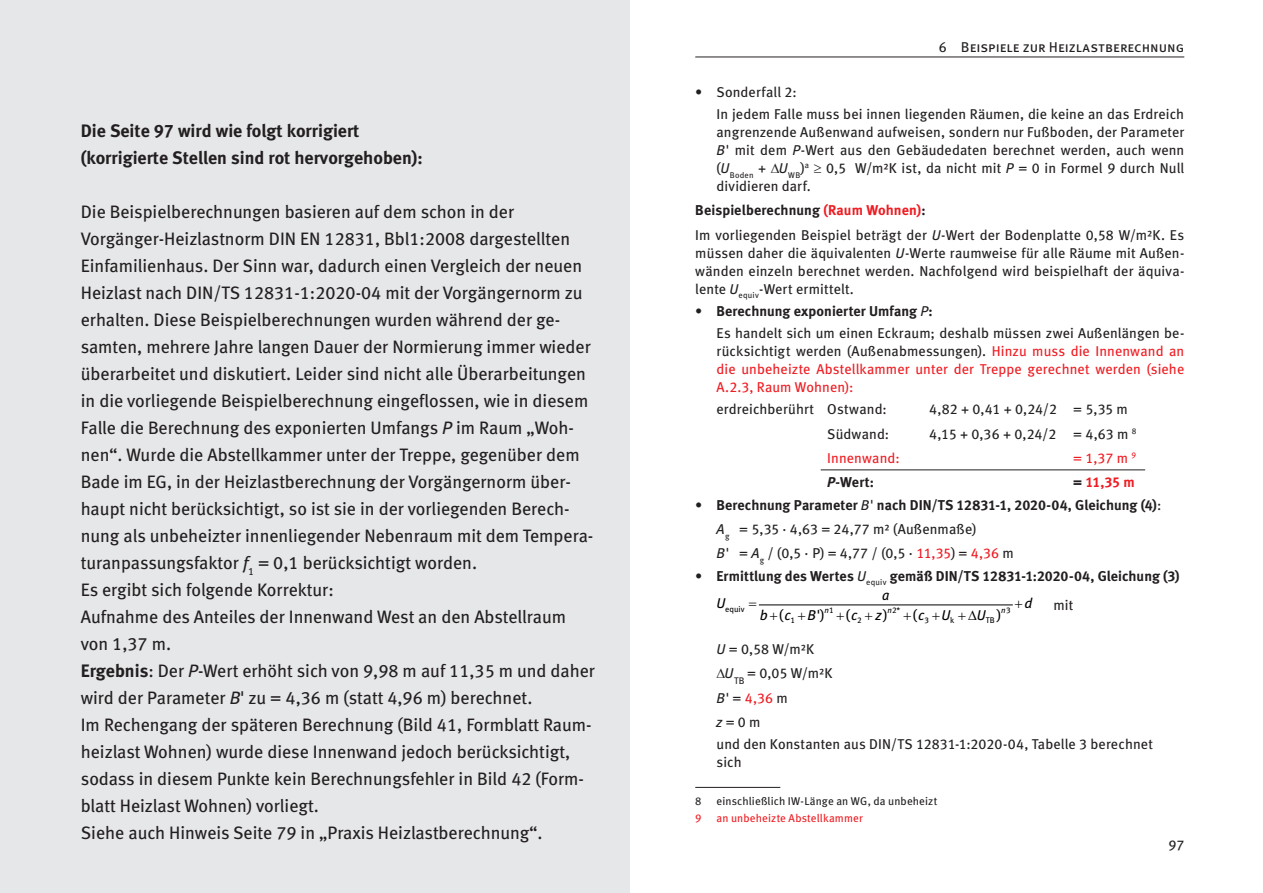
<style>
.page{position:relative;width:1263px;height:893px;background:#fff}
.page>*{position:absolute;margin:0;border:0;box-sizing:border-box;transform-origin:0 0}
.t1{font:18px/27px "Meta Book LF";color:#231f20}
.t2{font:18px/27px "Meta Bold LF";color:#231f20}
.t3{font:14.25px/18px "Meta Book LF";letter-spacing:.005em;color:#231f20}
.t4{font:14.25px/18px "Meta Book LF";letter-spacing:.005em;color:#ee1d23;text-align:justify}
.t5{font:14.25px "Meta Bold LF";letter-spacing:.005em;color:#231f20}
.t6{font:14.25px "Meta Book LF Caps";color:#231f20}
.t7{font:italic 14.25px "Meta Book LF";color:#000001}
.t8{font:14.25px "Meta Bold LF";color:#ee1d23}
.t9{font:14.25px "Meta Book LF";color:#000001}
.t10{font:11.25px "Meta Book LF";letter-spacing:.01em;color:#231f20}
.t11{font:11.25px "Meta Book LF";letter-spacing:.01em;color:#ee1d23}
.t12{font:8.25px "Meta Book LF";color:#000001}
.t13{font:italic 8.25px "Meta Book LF";color:#000001}
.s1{font-style:italic}
.s2{font-family:"Meta Bold LF"}
.s3{color:#ee1d23}
.s4{font-family:"Meta Book LF"}
.s5{font-family:"Meta Book LF";font-style:italic}
.s6{color:#231f20}
.s7{font-style:normal}
.s8{font-style:italic;color:#231f20}
</style>
<div class="page">
<hr style="left:695px;top:57px;width:489px;height:1px;background:#231f20">
<hr style="left:759px;top:605px;width:253px;height:1px;background:#000001">
<hr style="left:695px;top:787px;width:85px;height:1px;background:#231f20">
<div style="left:0;top:0;width:629px;height:893px;background:#e6e7e9"></div>
<hr style="left:821px;top:469px;width:324px;height:1px;background:#231f20">
<p class="t2" style="left:81px;top:117px;width:343px">Die Seite 97 wird wie folgt korrigiert (korrigierte Stellen sind rot hervorgehoben):</p>
<p class="t1" style="left:81px;top:198px;width:516px">Die Beispielberechnungen basieren auf dem schon in der Vorgänger-Heizlastnorm DIN EN 12831, Bbl1:2008 dargestellten Einfamilienhaus. Der Sinn war, dadurch einen Vergleich der neuen Heizlast nach DIN/TS 12831-1:2020-04 mit der Vorgängernorm zu erhalten. Diese Beispielberechnungen wurden während der ge&shy;samten, mehrere Jahre langen Dauer der Normierung immer wieder überarbeitet und diskutiert. Leider sind nicht alle Überarbeitungen in die vorliegende Beispielberechnung eingeflossen, wie in diesem Falle die Berechnung des exponierten Umfangs <span class="s1">P</span> im Raum „Woh&shy;nen“. Wurde die Abstellkammer unter der Treppe, gegenüber dem Bade im EG, in der Heizlastberechnung der Vorgängernorm über&shy;haupt nicht berücksichtigt, so ist sie in der vorliegenden Berech&shy;nung als unbeheizter innenliegender Nebenraum mit dem Tempera&shy;turanpassungsfaktor <span class="s1">f</span><sub>1</sub> = 0,1 berücksichtigt worden.<br>Es ergibt sich folgende Korrektur:<br>Aufnahme des Anteiles der Innenwand West an den Abstellraum von 1,37 m.<br><span class="s2">Ergebnis</span>: Der <span class="s1">P</span>-Wert erhöht sich von 9,98 m auf 11,35 m und daher wird der Parameter <span class="s1">B</span>' zu = 4,36 m (statt 4,96 m) berechnet.<br>Im Rechengang der späteren Berechnung (Bild 41, Formblatt Raum&shy;heizlast Wohnen) wurde diese Innenwand jedoch berücksichtigt, sodass in diesem Punkte kein Berechnungsfehler in Bild 42 (Form&shy;blatt Heizlast Wohnen) vorliegt.<br>Siehe auch Hinweis Seite 79 in „Praxis Heizlastberechnung“.</p>
<p class="t6" style="left:939px;top:39px;width:247px">6 Beispiele zur Heizlastberechnung</p>
<p class="t3" style="left:716px;top:80px;width:469px;line-height:22.2px;text-indent:-21px">• Sonderfall 2:<br>In jedem Falle muss bei innen liegenden Räumen, die keine an das Erdreich</p>
<p class="t3" style="left:716px;top:122px;width:469px;text-align:justify">angrenzende Außenwand aufweisen, sondern nur Fußboden, der Parameter <span class="s1">B</span>' mit dem <span class="s1">P</span>-Wert aus den Gebäudedaten berechnet werden, auch wenn (<span class="s1">U</span><sub>Boden</sub> + <span class="s1">U</span><sub>WB</sub>)<sup>a</sup> ≥ 0,5 W/m²K ist, da nicht mit <span class="s1">P</span> = 0 in Formel 9 durch Null dividieren darf.</p>
<p class="t5" style="left:695px;top:202px;width:232px">Beispielberechnung <span class="s3">(Raum Wohnen)</span>:</p>
<p class="t3" style="left:695px;top:225px;width:490px;text-align:justify">Im vorliegenden Beispiel beträgt der <span class="s1">U</span>-Wert der Bodenplatte 0,58 W/m²K. Es müssen daher die äquivalenten <span class="s1">U</span>-Werte raumweise für alle Räume mit Außen&shy;wänden einzeln berechnet werden. Nachfolgend wird beispielhaft der äquiva&shy;lente <span class="s1">U</span><sub>equiv</sub>-Wert ermittelt.</p>
<p class="t5" style="left:695px;top:302px;width:239px"><span class="s4">•</span> Berechnung exponierter Umfang <span class="s5">P</span>:</p>
<p class="t4" style="left:716px;top:324px;width:469px"><span class="s6">Es handelt sich um einen Eckraum; deshalb müssen zwei Außenlängen be&shy;rücksichtigt werden (Außenabmessungen).</span> Hinzu muss die Innenwand an die unbeheizte Abstellkammer unter der Treppe gerechnet werden (siehe A.2.3, Raum Wohnen):</p>
<p class="t3" style="left:716px;top:400px;width:172px">erdreichberührt Ostwand:</p>
<p class="t3" style="left:929px;top:400px;width:200px">4,82 + 0,41 + 0,24/2 = 5,35 m</p>
<p class="t3" style="left:827px;top:424px;width:63px">Südwand:</p>
<p class="t3" style="left:929px;top:424px;width:209px">4,15 + 0,36 + 0,24/2 = 4,63 m <sup>8</sup></p>
<p class="t4" style="left:827px;top:449px;width:74px">Innenwand:</p>
<p class="t4" style="left:1073px;top:449px;width:64px">= 1,37 m <sup>9</sup></p>
<p class="t5" style="left:827px;top:474px;width:48px"><span class="s1">P</span>-Wert:</p>
<p class="t8" style="left:1073px;top:474px;width:72px"><span class="s6">=</span> 11,35 m<sup>10</sup></p>
<p class="t5" style="left:695px;top:496px;width:467px"><span class="s4">•</span> Berechnung Parameter <span class="s5">B</span><span class="s4">'</span> nach DIN/TS 12831-1, 2020-04, Gleichung (4)<span class="s4">:</span></p>
<p class="t3" style="left:716px;top:517px;width:299px;line-height:24.5px"><span class="s1">A</span><sub>g</sub> = 5,35 ⋅ 4,63 = 24,77 m² (Außenmaße)<br><span class="s1">B</span>' = <span class="s1">A</span><sub>g</sub> / (0,5 ⋅ P) = 4,77 / (0,5 ⋅ <span class="s3">11,35</span>) = <span class="s3">4,36</span> m</p>
<p class="t5" style="left:695px;top:567px;width:486px"><span class="s4">•</span> Ermittlung des Wertes <span class="s5">U</span><sub>equiv</sub> gemäß DIN/TS 12831-1:2020-04, Gleichung (3)</p>
<p class="t12" style="left:725px;top:604px;width:21px">equiv</p>
<p class="t13" style="left:824px;top:605px;width:11px">n<span class="s7">1</span></p>
<p class="t12" style="left:887px;top:605px;width:14px"><span class="s1">n</span>2*</p>
<p class="t13" style="left:1001px;top:605px;width:11px">n<span class="s7">3</span></p>
<p class="t12" style="left:790px;top:615px;width:6px">1</p>
<p class="t12" style="left:857px;top:615px;width:6px">2</p>
<p class="t12" style="left:924px;top:615px;width:6px">3</p>
<p class="t12" style="left:950px;top:615px;width:6px">k</p>
<p class="t12" style="left:986px;top:615px;width:10px">TB</p>
<p class="t7" style="left:882px;top:586px;width:9px">a</p>
<p class="t7" style="left:716px;top:594px;width:10px">U</p>
<p class="t7" style="left:1024px;top:594px;width:9px">d</p>
<p class="t7" style="left:977px;top:606px;width:10px">U</p>
<p class="t3" style="left:1053px;top:596px;width:21px">mit</p>
<p class="t7" style="left:760px;top:606px;width:66px">b c B<span class="s7">')</span></p>
<p class="t9" style="left:846px;top:606px;width:13px">(<span class="s1">c</span></p>
<p class="t7" style="left:876px;top:606px;width:13px">z<span class="s7">)</span></p>
<p class="t7" style="left:913px;top:606px;width:39px"><span class="s7">(</span>c U</p>
<p class="t9" style="left:997px;top:606px;width:6px">)</p>
<p class="t9" style="left:779px;top:606px;width:6px">(</p>
<p class="t3" style="left:716px;top:640px;width:99px"><span class="s1">U</span> = 0,58 W/m²K</p>
<p class="t3" style="left:724px;top:664px;width:110px"><span class="s1">U</span><sub>TB</sub> = 0,05 W/m²K</p>
<p class="t4" style="left:716px;top:688px;width:73px"><span class="s8">B</span><span class="s6">' =</span> 4,36 <span class="s6">m</span></p>
<p class="t3" style="left:716px;top:713px;width:46px"><span class="s1">z</span> = 0 m</p>
<p class="t3" style="left:716px;top:735px;width:438px">und den Konstanten aus DIN/TS 12831-1:2020-04, Tabelle 3 berechnet sich</p>
<p class="t10" style="left:695px;top:793px;width:8px">8</p>
<p class="t10" style="left:716px;top:793px;width:222px">einschließlich IW-Länge an WG, da unbeheizt</p>
<p class="t11" style="left:695px;top:811px;width:8px">9</p>
<p class="t11" style="left:716px;top:811px;width:148px">an unbeheizte Abstellkammer</p>
<p class="t3" style="left:1168px;top:836px;width:17px">97</p>
</div>
